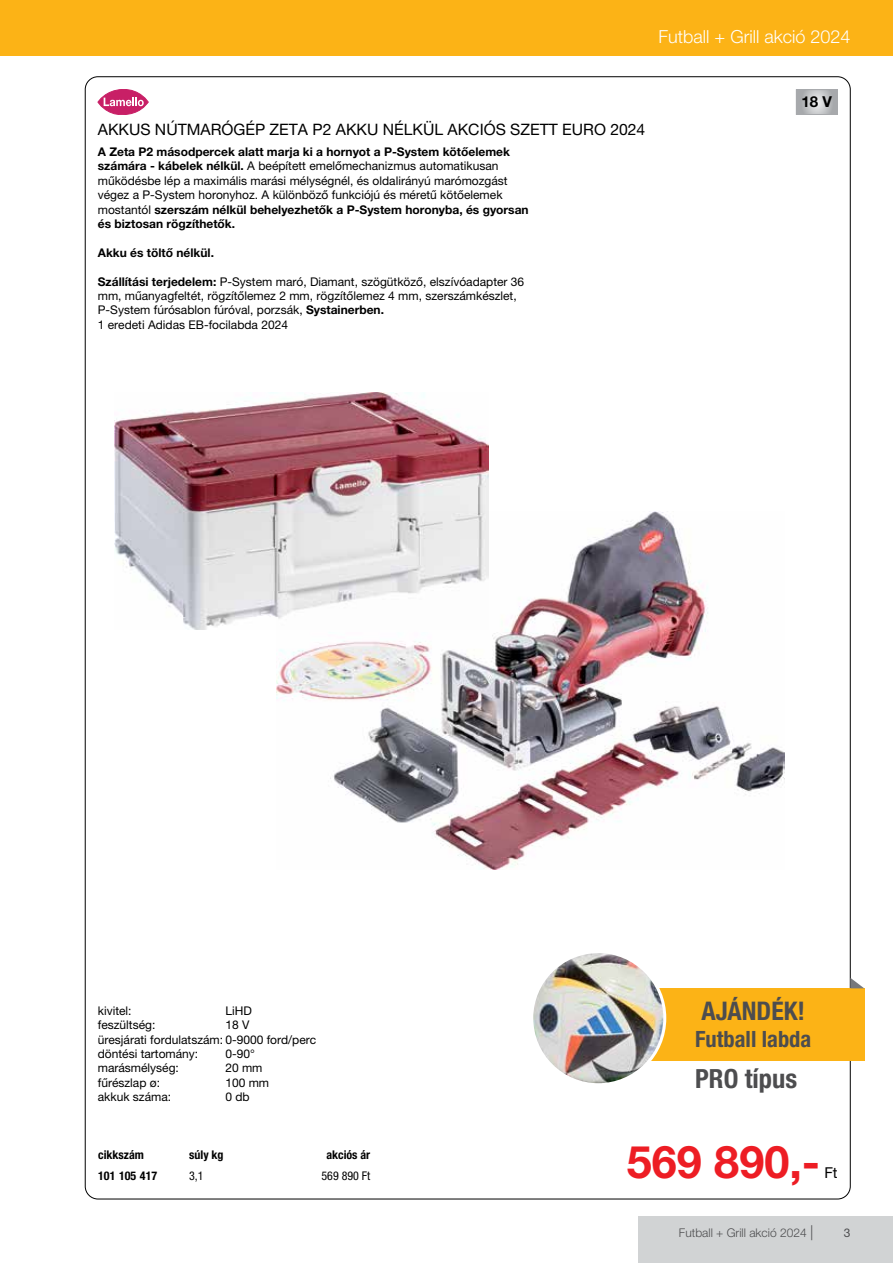
<style>
.page{position:relative;width:893px;height:1263px;background:#fff}
.page>*{position:absolute;margin:0;border:0;box-sizing:border-box;transform-origin:0 0}
.t1{font:700 45px "Helvetica Neue LT Pro";color:#ed1d24}
.t2{font:700 condensed 26.4px "Helvetica Neue LT Pro";color:#4d4d4f}
.t3{font:700 condensed 25.65px "Helvetica Neue LT Pro";color:#4d4d4f}
.t4{font:700 condensed 22.5px "Helvetica Neue LT Pro";color:#4d4d4f}
.t5{font:300 18px "Helvetica Neue LT Pro";color:#fff}
.t6{font:15.75px "Helvetica Neue LT Pro";color:#000}
.t7{font:700 15.15px "Helvetica Neue LT Pro";color:#000}
.t8{font:15px "Helvetica Neue LT Pro";color:#000}
.t9{font:12px/14.4px "Helvetica Neue LT Pro";color:#000}
.t10{font:700 condensed 12px "Helvetica Neue LT Pro";color:#000}
.t11{font:300 12px "Helvetica Neue LT Pro";color:#4d4d4f}
.t12{font:700 12px "Helvetica Neue LT Pro";color:#000}
.t13{font:condensed 12px "Helvetica Neue LT Pro";color:#000}
.t14{font:12px "Helvetica Neue LT Pro";color:#4d4d4f}
.s1{font-weight:700}
.s2{font-size:15px}
</style>
<div class="page">
<div style="left:0;top:0;width:893px;height:55px;background:#fcb316"></div>
<div style="left:638px;top:1216px;width:255px;height:47px;background:#d1d3d4"></div>
<img style="left:276px;top:511px;width:508px;height:359px">
<img style="left:114px;top:393px;width:375px;height:237px">
<svg style="left:98px;top:89px;width:50px;height:26px"></svg>
<svg style="left:796px;top:89px;width:42px;height:26px"></svg>
<div style="left:639px;top:988px;width:225px;height:72px;background:#fcb316"></div>
<svg style="left:850px;top:978px;width:14px;height:10px"></svg>
<img style="left:532px;top:952px;width:133px;height:133px;border-radius:66px">
<div style="left:530px;top:950px;width:136px;height:136px;border:3px solid #fff;border-radius:50%"></div>
<h3 class="t5" style="left:659px;top:25px;width:193px">Futball + Grill akció 2024</h3>
<h3 class="t6" style="left:98px;top:120px;width:549px">AKKUS NÚTMARÓGÉP ZETA P2 AKKU NÉLKÜL AKCIÓS SZETT EURO 2024</h3>
<p class="t9" style="left:98px;top:144px;width:432px"><span class="s1">A Zeta P2 másodpercek alatt marja ki a hornyot a P-System kötőelemek számára - kábelek nélkül.</span> A beépített emelőmechanizmus automatikusan működésbe lép a maximális marási mélységnél, és oldalirányú marómozgást végez a P-System horonyhoz. A különböző funkciójú és méretű kötőelemek mostantól <span class="s1">szerszám nélkül behelyezhetők a P-System horonyba, és gyorsan és biztosan rögzíthetők.</span></p>
<p class="t12" style="left:98px;top:245px;width:118px">Akku és töltő nélkül.</p>
<p class="t9" style="left:98px;top:274px;width:428px"><span class="s1">Szállítási terjedelem:</span> P-System maró, Diamant, szögütköző, elszívóadapter 36 mm, műanyagfeltét, rögzítőlemez 2 mm, rögzítőlemez 4 mm, szerszámkészlet, P-System fúrósablon fúróval, porzsák, <span class="s1">Systainerben.<br></span>1 eredeti Adidas EB-focilabda 2024</p>
<p class="t7" style="left:801px;top:93px;width:32px">18 V</p>
<p class="t9" style="left:98px;top:1003px;width:35px">kivitel:</p>
<p class="t9" style="left:225px;top:1003px;width:28px">LiHD</p>
<p class="t9" style="left:98px;top:1017px;width:59px">feszültség:</p>
<p class="t9" style="left:98px;top:1017px;width:220px;text-indent:128px">18 V<br>üresjárati fordulatszám: 0-9000 ford/perc döntési tartomány:</p>
<p class="t9" style="left:225px;top:1046px;width:31px">0-90°</p>
<p class="t9" style="left:98px;top:1061px;width:83px">marásmélység:</p>
<p class="t9" style="left:225px;top:1061px;width:39px">20 mm</p>
<p class="t9" style="left:98px;top:1075px;width:64px">fűrészlap ø:</p>
<p class="t9" style="left:225px;top:1075px;width:45px">100 mm</p>
<p class="t9" style="left:98px;top:1089px;width:75px">akkuk száma:</p>
<p class="t9" style="left:225px;top:1089px;width:26px">0 db</p>
<h3 class="t3" style="left:701px;top:995px;width:105px">AJÁNDÉK!</h3>
<h3 class="t4" style="left:695px;top:1026px;width:118px">Futball labda</h3>
<h2 class="t2" style="left:695px;top:1063px;width:103px">PRO típus</h2>
<p class="t10" style="left:98px;top:1147px;width:47px">cikkszám</p>
<p class="t10" style="left:189px;top:1147px;width:36px">súly kg</p>
<p class="t10" style="left:326px;top:1147px;width:45px">akciós ár</p>
<p class="t10" style="left:98px;top:1168px;width:61px">101 105 417</p>
<p class="t13" style="left:189px;top:1168px;width:16px">3,1</p>
<p class="t13" style="left:322px;top:1168px;width:50px">569 890 Ft</p>
<h1 class="t1" style="left:627px;top:1134px;width:195px">569 890,-</h1>
<p class="t8" style="left:824px;top:1164px;width:15px">Ft</p>
<p class="t11" style="left:679px;top:1226px;width:136px">Futball + Grill akció 2024 <span class="s2">|</span></p>
<p class="t14" style="left:844px;top:1226px;width:8px">3</p>
</div>
